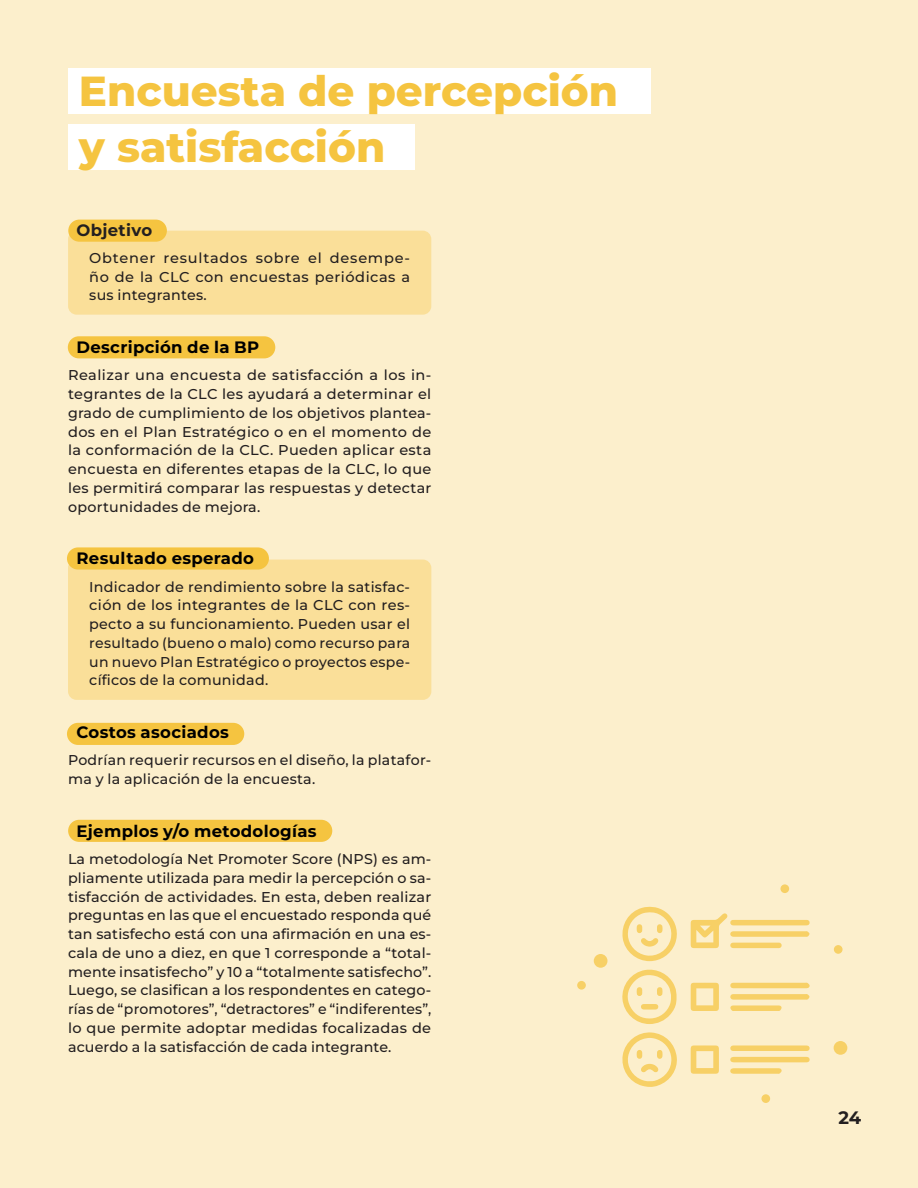
<style>
.page{position:relative;width:918px;height:1188px;background:#fcefcc}
.page>*{position:absolute;margin:0;border:0;box-sizing:border-box;transform-origin:0 0}
.titulo_bp_amarillo{font:800 42px "Montserrat";color:#f5c440}
.t1{font:700 18px "Montserrat";color:#231f20}
.subtitulo_negro{font:700 16.5px "Montserrat";letter-spacing:.02em;color:#000}
.subtitulo_negro-2{font:700 16.5px "Montserrat";letter-spacing:.02em;color:#231f20}
.Cuerpo_texto_1{font:500 14.25px/18.8px "Montserrat";letter-spacing:.02em;color:#231f20;text-align:justify}
.cuerpo_texto_cuadro_2{font:500 14.25px/18.8px "Montserrat";letter-spacing:.02em;color:#231f20;text-align:justify}
</style>
<div class="page">
<div style="left:68px;top:231px;width:363px;height:84px;background:#fadf99;border-radius:9px"></div>
<div style="left:594px;top:954px;width:13px;height:14px;background:#f7d066;border-radius:50%"></div>
<div style="left:834px;top:1041px;width:13px;height:14px;background:#f7d066;border-radius:50%"></div>
<div style="left:577px;top:981px;width:9px;height:9px;background:#f7d066;border-radius:50%"></div>
<div style="left:761px;top:1094px;width:9px;height:9px;background:#f7d066;border-radius:50%"></div>
<div style="left:780px;top:884px;width:9px;height:9px;background:#f7d066;border-radius:50%"></div>
<div style="left:834px;top:945px;width:9px;height:9px;background:#f7d066;border-radius:50%"></div>
<svg style="left:691px;top:983px;width:28px;height:28px"></svg>
<svg style="left:691px;top:1045px;width:28px;height:29px"></svg>
<svg style="left:730px;top:1045px;width:80px;height:6px"></svg>
<svg style="left:730px;top:1057px;width:80px;height:5px"></svg>
<svg style="left:730px;top:983px;width:80px;height:5px"></svg>
<svg style="left:691px;top:913px;width:119px;height:35px"></svg>
<svg style="left:730px;top:994px;width:80px;height:17px"></svg>
<svg style="left:730px;top:1068px;width:52px;height:6px"></svg>
<svg style="left:622px;top:1032px;width:55px;height:55px"></svg>
<svg style="left:622px;top:906px;width:55px;height:55px"></svg>
<svg style="left:622px;top:969px;width:55px;height:55px"></svg>
<div style="left:68px;top:220px;width:99px;height:22px;background:#f5c440;border-radius:11px"></div>
<div style="left:68px;top:336px;width:207px;height:22px;background:#f5c440;border-radius:11px"></div>
<div style="left:68px;top:560px;width:363px;height:140px;background:#fadf99;border-radius:9px"></div>
<div style="left:68px;top:820px;width:264px;height:22px;background:#f5c440;border-radius:11px"></div>
<div style="left:67px;top:547px;width:202px;height:23px;background:#f5c440;border-radius:11px"></div>
<div style="left:67px;top:723px;width:177px;height:22px;background:#f5c440;border-radius:11px"></div>
<div style="left:68px;top:68px;width:583px;height:45px;background:#fff"></div>
<div style="left:68px;top:124px;width:347px;height:46px;background:#fff"></div>
<p class="titulo_bp_amarillo" style="left:79px;top:61px;width:541px">Encuesta de percepción</p>
<p class="titulo_bp_amarillo" style="left:79px;top:116px;width:308px">y satisfacción</p>
<p class="subtitulo_negro-2" style="left:77px;top:218px;width:77px">Objetivo</p>
<p class="cuerpo_texto_cuadro_2" style="left:89px;top:248px;width:322px">Obtener resultados sobre el desempe&shy;ño de la CLC con encuestas periódicas a sus integrantes.</p>
<p class="subtitulo_negro" style="left:77px;top:335px;width:184px">Descripción de la BP</p>
<p class="Cuerpo_texto_1" style="left:68px;top:365px;width:365px">Realizar una encuesta de satisfacción a los in&shy;tegrantes de la CLC les ayudará a determinar el grado de cumplimiento de los objetivos plantea&shy;dos en el Plan Estratégico o en el momento de la conformación de la CLC. Pueden aplicar esta encuesta en diferentes etapas de la CLC, lo que les permitirá comparar las respuestas y detectar oportunidades de mejora.</p>
<p class="subtitulo_negro" style="left:77px;top:547px;width:179px">Resultado esperado</p>
<p class="cuerpo_texto_cuadro_2" style="left:89px;top:577px;width:322px">Indicador de rendimiento sobre la satisfac&shy;ción de los integrantes de la CLC con res&shy;pecto a su funcionamiento. Pueden usar el resultado (bueno o malo) como recurso para un nuevo Plan Estratégico o proyectos espe&shy;cíficos de la comunidad.</p>
<p class="subtitulo_negro" style="left:77px;top:720px;width:154px">Costos asociados</p>
<p class="Cuerpo_texto_1" style="left:68px;top:750px;width:365px">Podrían requerir recursos en el diseño, la platafor&shy;ma y la aplicación de la encuesta.</p>
<p class="subtitulo_negro" style="left:77px;top:819px;width:242px">Ejemplos y/o metodologías</p>
<p class="Cuerpo_texto_1" style="left:68px;top:849px;width:365px">La metodología Net Promoter Score (NPS) es am&shy;pliamente utilizada para medir la percepción o sa&shy;tisfacción de actividades. En esta, deben realizar preguntas en las que el encuestado responda qué tan satisfecho está con una afirmación en una es&shy;cala de uno a diez, en que 1 corresponde a “total&shy;mente insatisfecho” y 10 a “totalmente satisfecho”.<br>Luego, se clasifican a los respondentes en catego&shy;rías de “promotores”, “detractores” e “indiferentes”, lo que permite adoptar medidas focalizadas de acuerdo a la satisfacción de cada integrante.</p>
<p class="t1" style="left:838px;top:1104px;width:24px">24</p>
</div>
